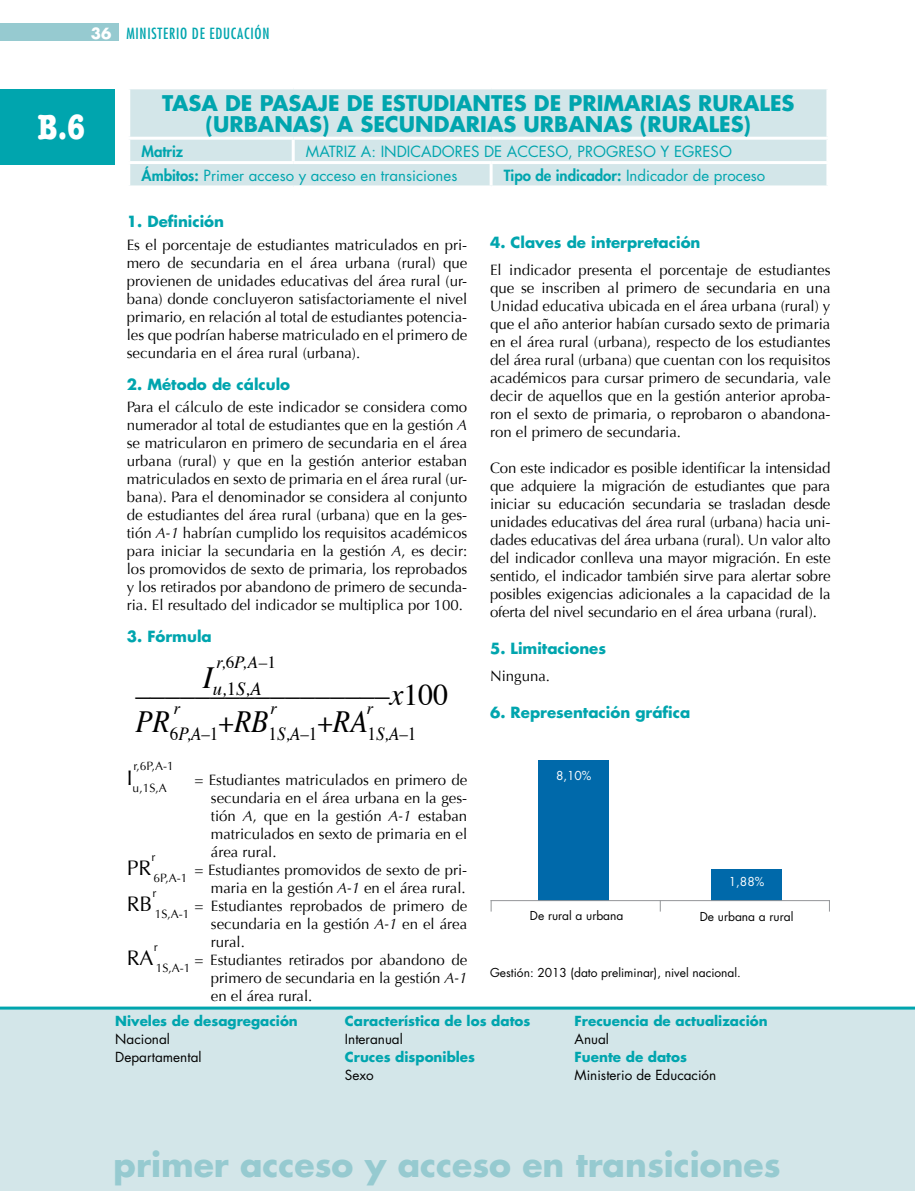
<style>
.page{position:relative;width:915px;height:1191px;background:#fff}
.page>*{position:absolute;margin:0;border:0;box-sizing:border-box;transform-origin:0 0}
.t1{font:700 condensed 36px "American Typewriter";color:#fff}
.t2{font:700 33px "Futura Std";color:#96cad0}
.t3{font:30px "Times";color:#000}
.t4{font:700 21px/21px "Futura Std";color:#00a5ae;text-align:center}
.t5{font:21px "Optima";color:#000}
.t6{font:italic 18.6px "Times";color:#000;scale:.92 1}
.t7{font:italic 18.6px "Times";color:#000}
.t8{font:italic 17.1px "Times";color:#000}
.t9{font:15px/18px "Optima";color:#000;text-align:justify}
.t10{font:15px/24.3px "Futura Std";color:#00a5ae}
.t11{font:700 15px "Futura Std";color:#00a5ae}
.t12{font:condensed 15px "Futura Std";letter-spacing:.05em;color:#00a5ae}
.t13{font:800 15px "Futura Std";color:#00a5ae}
.t14{font:700 13.5px "Futura Std";color:#00a5ae}
.t15{font:13.5px/18px "Futura Std";color:#000}
.t16{font:12px "Futura Std";color:#000}
.t17{font:12px/21px "Optima";color:#000}
.t18{font:12px "Futura Std";color:#fff}
.s1{font-weight:700;font-stretch:normal;color:#fff}
.s2{font-weight:800}
.s3{font-style:italic}
.s4{font-style:normal}
.s5{font-style:italic;font-size:30.75px}
</style>
<div class="page">
<div style="left:0;top:23px;width:119px;height:18px;background:#96cad0"></div>
<div style="left:0;top:1008px;width:914px;height:183px;background:#d3e6e9"></div>
<hr style="left:0;top:1006px;width:914px;height:3px;background:#00a5ae">
<div style="left:0;top:89px;width:115px;height:76px;background:#00a5ae"></div>
<div style="left:130px;top:89px;width:696px;height:96px;background:#d3e6e9"></div>
<hr style="left:127px;top:137px;width:166px;height:3px;background:#fff">
<hr style="left:293px;top:137px;width:198px;height:3px;background:#fff">
<hr style="left:291px;top:140px;width:3px;height:21px;background:#fff">
<hr style="left:491px;top:137px;width:338px;height:3px;background:#fff">
<hr style="left:127px;top:161px;width:166px;height:3px;background:#fff">
<hr style="left:293px;top:161px;width:198px;height:3px;background:#fff">
<hr style="left:491px;top:161px;width:338px;height:3px;background:#fff">
<hr style="left:489px;top:164px;width:3px;height:21px;background:#fff">
<div style="left:538px;top:760px;width:71px;height:140px;background:#0069aa"></div>
<div style="left:711px;top:868px;width:70px;height:32px;background:#0069aa"></div>
<hr style="left:490px;top:900px;width:339px;height:1px;background:#939598">
<p class="t12" style="left:91px;top:24px;width:180px"><span class="s1">36</span> MINISTERIO DE EDUCACIÓN</p>
<h1 class="t1" style="left:37px;top:99px;width:49px">B.6</h1>
<h3 class="t4" style="left:162px;top:92px;width:633px">TASA DE PASAJE DE ESTUDIANTES DE PRIMARIAS RURALES (URBANAS) A SECUNDARIAS URBANAS (RURALES)</h3>
<p class="t13" style="left:141px;top:141px;width:43px">Matriz</p>
<p class="t10" style="left:141px;top:139px;width:591px;text-indent:164px">MATRIZ A: INDICADORES DE ACCESO, PROGRESO Y EGRESO<br><span class="s2">Ámbitos:</span> Primer acceso y acceso en transiciones</p>
<p class="t10" style="left:503px;top:163px;width:263px"><span class="s2">Tipo de indicador:</span> Indicador de proceso</p>
<p class="t11" style="left:127px;top:212px;width:99px">1. Definición</p>
<p class="t9" style="left:127px;top:236px;width:342px">Es el porcentaje de estudiantes matriculados en pri&shy;mero de secundaria en el área urbana (rural) que provienen de unidades educativas del área rural (ur&shy;bana) donde concluyeron satisfactoriamente el nivel primario, en relación al total de estudiantes potencia&shy;les que podrían haberse matriculado en el primero de secundaria en el área rural (urbana).</p>
<p class="t11" style="left:127px;top:374px;width:165px">2. Método de cálculo</p>
<p class="t9" style="left:127px;top:398px;width:342px">Para el cálculo de este indicador se considera como numerador al total de estudiantes que en la gestión <span class="s3">A </span>se matricularon en primero de secundaria en el área urbana (rural) y que en la gestión anterior estaban matriculados en sexto de primaria en el área rural (ur&shy;bana). Para el denominador se considera al conjunto de estudiantes del área rural (urbana) que en la ges&shy;tión <span class="s3">A-1</span> habrían cumplido los requisitos académicos para iniciar la secundaria en la gestión <span class="s3">A</span>, es decir: los promovidos de sexto de primaria, los reprobados y los retirados por abandono de primero de secunda&shy;ria. El resultado del indicador se multiplica por 100.</p>
<p class="t11" style="left:127px;top:627px;width:86px">3. Fórmula</p>
<p class="t8" style="left:216px;top:647px;width:61px">r,<span class="s4">6</span>P,A–<span class="s4">1</span></p>
<p class="t7" style="left:203px;top:673px;width:60px"><sup>I</sup>u,<span class="s4">1</span>S,A</p>
<h3 class="t3" style="left:135px;top:667px;width:314px">–––––––––––––––––<span class="s5">x</span>100</h3>
<p class="t8" style="left:174px;top:693px;width:8px">r</p>
<p class="t8" style="left:270px;top:693px;width:8px">r</p>
<p class="t8" style="left:367px;top:693px;width:8px">r</p>
<p class="t6" style="left:135px;top:717px;width:307px"><sup>PR</sup><span class="s4">6</span>P,A–<span class="s4">1</span><sup>+</sup><sup>RB</sup><span class="s4">1</span>S,A–<span class="s4">1</span><sup>+</sup><sup>RA</sup><span class="s4">1</span>S,A–<span class="s4">1</span></p>
<p class="t17" style="left:127px;top:754px;width:48px;line-height:22.5px;text-align:center">r,6P,A-1<br><sup>I</sup>u,1S,A</p>
<p class="t9" style="left:211px;top:771px;width:258px;text-indent:-16px">= Estudiantes matriculados en primero de secundaria en el área urbana en la ges&shy;tión <span class="s3">A</span>, que en la gestión <span class="s3">A-1</span> estaban matriculados en sexto de primaria en el área rural.</p>
<h3 class="t5" style="left:127px;top:855px;width:26px">PR</h3>
<p class="t17" style="left:151px;top:847px;width:37px">r<br>6P,A-1</p>
<p class="t9" style="left:194px;top:861px;width:274px;text-align:right">= Estudiantes promovidos de sexto de pri&shy;maria en la gestión <span class="s3">A-1</span> en el área rural.</p>
<h3 class="t5" style="left:127px;top:891px;width:27px">RB</h3>
<p class="t17" style="left:152px;top:883px;width:38px">r<br>1S,A-1</p>
<p class="t9" style="left:211px;top:897px;width:258px;text-indent:-16px">= Estudiantes reprobados de primero de secundaria en la gestión <span class="s3">A-1</span> en el área rural.</p>
<h3 class="t5" style="left:127px;top:945px;width:28px">RA</h3>
<p class="t17" style="left:154px;top:937px;width:38px">r<br>1S,A-1</p>
<p class="t9" style="left:211px;top:951px;width:258px;text-indent:-16px">= Estudiantes retirados por abandono de primero de secundaria en la gestión <span class="s3">A-1 </span>en el área rural.</p>
<p class="t11" style="left:490px;top:233px;width:212px">4. Claves de interpretación</p>
<p class="t9" style="left:490px;top:261px;width:342px">El indicador presenta el porcentaje de estudiantes que se inscriben al primero de secundaria en una Unidad educativa ubicada en el área urbana (rural) y que el año anterior habían cursado sexto de primaria en el área rural (urbana), respecto de los estudiantes del área rural (urbana) que cuentan con los requisitos académicos para cursar primero de secundaria, vale decir de aquellos que en la gestión anterior aproba&shy;ron el sexto de primaria, o reprobaron o abandona&shy;ron el primero de secundaria.</p>
<p class="t9" style="left:490px;top:459px;width:342px">Con este indicador es posible identificar la intensidad que adquiere la migración de estudiantes que para iniciar su educación secundaria se trasladan desde unidades educativas del área rural (urbana) hacia uni&shy;dades educativas del área urbana (rural). Un valor alto del indicador conlleva una mayor migración. En este sentido, el indicador también sirve para alertar sobre posibles exigencias adicionales a la capacidad de la oferta del nivel secundario en el área urbana (rural).</p>
<p class="t11" style="left:490px;top:639px;width:117px">5. Limitaciones</p>
<p class="t9" style="left:490px;top:667px;width:62px">Ninguna.</p>
<p class="t11" style="left:490px;top:703px;width:202px">6. Representación gráfica</p>
<p class="t18" style="left:556px;top:768px;width:37px">8,10%</p>
<p class="t18" style="left:728px;top:874px;width:37px">1,88%</p>
<p class="t16" style="left:529px;top:908px;width:95px">De rural a urbana</p>
<p class="t16" style="left:699px;top:908px;width:95px">De urbana a rural</p>
<p class="t16" style="left:490px;top:965px;width:252px">Gestión: 2013 (dato preliminar), nivel nacional.</p>
<p class="t14" style="left:115px;top:1011px;width:184px">Niveles de desagregación</p>
<p class="t15" style="left:115px;top:1029px;width:88px">Nacional<br>Departamental</p>
<p class="t14" style="left:345px;top:1011px;width:187px">Característica de los datos</p>
<p class="t15" style="left:345px;top:1029px;width:59px">Interanual</p>
<p class="t14" style="left:345px;top:1047px;width:132px">Cruces disponibles</p>
<p class="t15" style="left:345px;top:1065px;width:30px">Sexo</p>
<p class="t14" style="left:574px;top:1011px;width:194px">Frecuencia de actualización</p>
<p class="t15" style="left:574px;top:1029px;width:36px">Anual</p>
<p class="t14" style="left:574px;top:1047px;width:114px">Fuente de datos</p>
<p class="t15" style="left:574px;top:1065px;width:143px">Ministerio de Educación</p>
<h2 class="t2" style="left:113px;top:1142px;width:668px">primer acceso y acceso en transiciones</h2>
</div>
